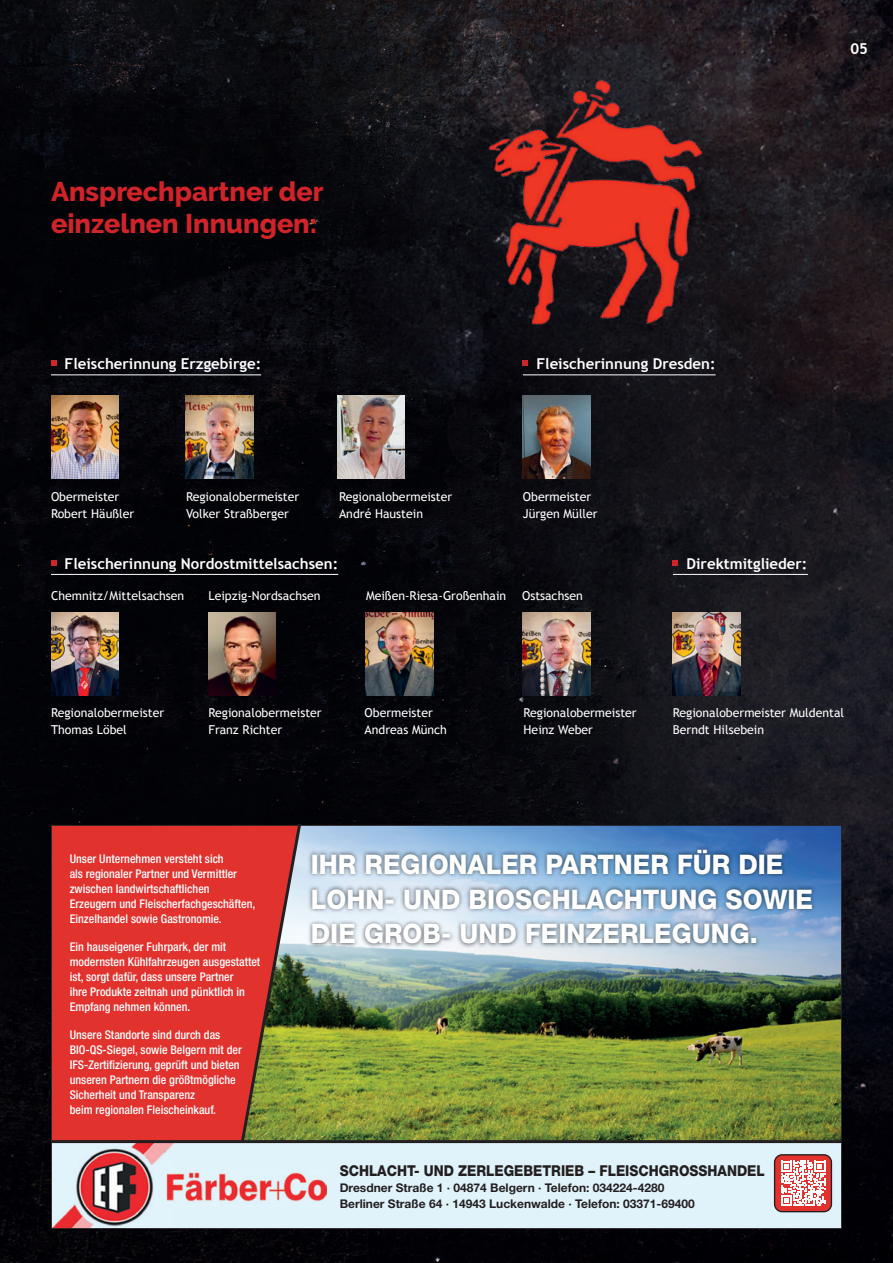
<style>
.page{position:relative;width:893px;height:1263px;background:#fff}
.page>*{position:absolute;margin:0;border:0;box-sizing:border-box;transform-origin:0 0}
.t1{font:800 27px/34.7px "Helvetica Neue LT Std";color:#fff;scale:.95 1}
.Zwischenhead_rot{font:800 27px/31.5px "Raleway";color:#d1232a}
.Zwischenhead{font:700 15px "Trebuchet MS";color:#fff}
.t2{font:800 15px "Helvetica Neue LT Std";color:#231f20;scale:.9 1}
.BU_Namen{font:12.3px/16.5px "Trebuchet MS";color:#fff}
.t3{font:500 condensed 12px/15px "Helvetica Neue LT Std";color:#fff}
.t4{font:700 12px/16.2px "Helvetica Neue LT Std";color:#231f20}
</style>
<div class="page">
<img style="left:0;top:0;width:893px;height:1263px">
<div style="left:51px;top:825px;width:791px;height:404px;background:#e0f3fb"></div>
<img style="left:305px;top:827px;width:535px;height:313px">
<div style="left:53px;top:827px;width:186px;height:313px;background:#e2322e"></div>
<img style="left:53px;top:1143px;width:120px;height:84px">
<img style="left:162px;top:1170px;width:165px;height:36px">
<div style="left:775px;top:1155px;width:56px;height:57px;background:#e2322e;border-radius:8px"></div>
<svg style="left:781px;top:1161px;width:44px;height:44px"></svg>
<div style="left:774px;top:1154px;width:58px;height:58px;border:1px solid #231f20;border-radius:8px"></div>
<hr style="left:51px;top:1140px;width:791px;height:3px;background:#231f20">
<svg style="left:239px;top:827px;width:66px;height:317px;background:#a96343"></svg>
<img style="left:308px;top:845px;width:509px;height:103px">
<img style="left:462px;top:56px;width:263px;height:299px">
<hr style="left:51px;top:375px;width:210px;height:1px;background:#fff">
<svg style="left:51px;top:361px;width:5px;height:5px"></svg>
<hr style="left:51px;top:574px;width:287px;height:1px;background:#fff">
<svg style="left:51px;top:560px;width:5px;height:6px"></svg>
<hr style="left:673px;top:574px;width:135px;height:1px;background:#fff">
<svg style="left:673px;top:560px;width:5px;height:6px"></svg>
<img style="left:51px;top:395px;width:67px;height:83px">
<img style="left:51px;top:613px;width:67px;height:82px">
<img style="left:673px;top:612px;width:67px;height:83px">
<img style="left:186px;top:395px;width:67px;height:83px">
<img style="left:208px;top:612px;width:68px;height:83px">
<img style="left:337px;top:395px;width:68px;height:83px">
<img style="left:366px;top:612px;width:67px;height:83px">
<img style="left:523px;top:612px;width:67px;height:83px">
<hr style="left:523px;top:375px;width:193px;height:1px;background:#fff">
<svg style="left:523px;top:361px;width:5px;height:5px"></svg>
<img style="left:523px;top:395px;width:67px;height:83px">
<p class="Zwischenhead" style="left:850px;top:39px;width:19px">05</p>
<p class="Zwischenhead_rot" style="left:51px;top:176px;width:274px">Ansprechpartner der einzelnen Innungen:</p>
<p class="Zwischenhead" style="left:65px;top:354px;width:198px">Fleischerinnung Erzgebirge:</p>
<p class="Zwischenhead" style="left:536px;top:354px;width:181px">Fleischerinnung Dresden:</p>
<p class="BU_Namen" style="left:51px;top:489px;width:70px">Obermeister</p>
<p class="BU_Namen" style="left:186px;top:489px;width:115px">Regionalobermeister</p>
<p class="BU_Namen" style="left:339px;top:489px;width:115px">Regionalobermeister</p>
<p class="BU_Namen" style="left:51px;top:505px;width:85px">Robert Häußler</p>
<p class="BU_Namen" style="left:186px;top:505px;width:104px">Volker Straßberger</p>
<p class="BU_Namen" style="left:339px;top:505px;width:86px">André Haustein</p>
<p class="Zwischenhead" style="left:65px;top:554px;width:275px">Fleischerinnung Nordostmittelsachsen:</p>
<p class="BU_Namen" style="left:51px;top:587px;width:135px">Chemnitz/Mittelsachsen</p>
<p class="BU_Namen" style="left:209px;top:587px;width:114px">Leipzig-Nordsachsen</p>
<p class="BU_Namen" style="left:366px;top:587px;width:142px">Meißen-Riesa-Großenhain</p>
<p class="BU_Namen" style="left:522px;top:587px;width:62px">Ostsachsen</p>
<p class="BU_Namen" style="left:523px;top:489px;width:70px">Obermeister</p>
<p class="BU_Namen" style="left:523px;top:505px;width:76px">Jürgen Müller</p>
<p class="Zwischenhead" style="left:686px;top:554px;width:122px">Direktmitglieder:</p>
<p class="BU_Namen" style="left:51px;top:705px;width:115px">Regionalobermeister</p>
<p class="BU_Namen" style="left:209px;top:705px;width:115px">Regionalobermeister</p>
<p class="BU_Namen" style="left:365px;top:705px;width:70px">Obermeister</p>
<p class="BU_Namen" style="left:524px;top:705px;width:115px">Regionalobermeister</p>
<p class="BU_Namen" style="left:51px;top:721px;width:77px">Thomas Löbel</p>
<p class="BU_Namen" style="left:209px;top:721px;width:75px">Franz Richter</p>
<p class="BU_Namen" style="left:365px;top:721px;width:84px">Andreas Münch</p>
<p class="BU_Namen" style="left:524px;top:721px;width:71px">Heinz Weber</p>
<p class="BU_Namen" style="left:673px;top:705px;width:173px">Regionalobermeister Muldental<br>Berndt Hilsebein</p>
<p class="t3" style="left:70px;top:851px;width:187px">Unser Unternehmen versteht sich<br>als regionaler Partner und Vermittler zwischen landwirtschaftlichen Erzeugern und Fleischerfachgeschäften, Einzelhandel sowie Gastronomie.</p>
<p class="t3" style="left:70px;top:939px;width:192px">Ein hauseigener Fuhrpark, der mit modernsten Kühlfahrzeugen ausgestattet ist, sorgt dafür, dass unsere Partner<br>ihre Produkte zeitnah und pünktlich in Empfang nehmen können.</p>
<p class="t3" style="left:70px;top:1027px;width:174px">Unsere Standorte sind durch das BIO-QS-Siegel, sowie Belgern mit der IFS-Zertifizierung, geprüft und bieten unseren Partnern die größtmögliche Sicherheit und Transparenz<br>beim regionalen Fleischeinkauf.</p>
<p class="t1" style="left:311px;top:847px;width:530px">IHR REGIONALER PARTNER FÜR DIE<br>LOHN- UND BIOSCHLACHTUNG SOWIE<br>DIE GROB- UND FEINZERLEGUNG.</p>
<p class="t2" style="left:340px;top:1161px;width:474px">SCHLACHT- UND ZERLEGEBETRIEB – FLEISCHGROSSHANDEL</p>
<p class="t4" style="left:340px;top:1179px;width:356px">Dresdner Straße 1 · 04874 Belgern · Telefon: 034224-4280<br>Berliner Straße 64 · 14943 Luckenwalde · Telefon: 03371-69400</p>
</div>
